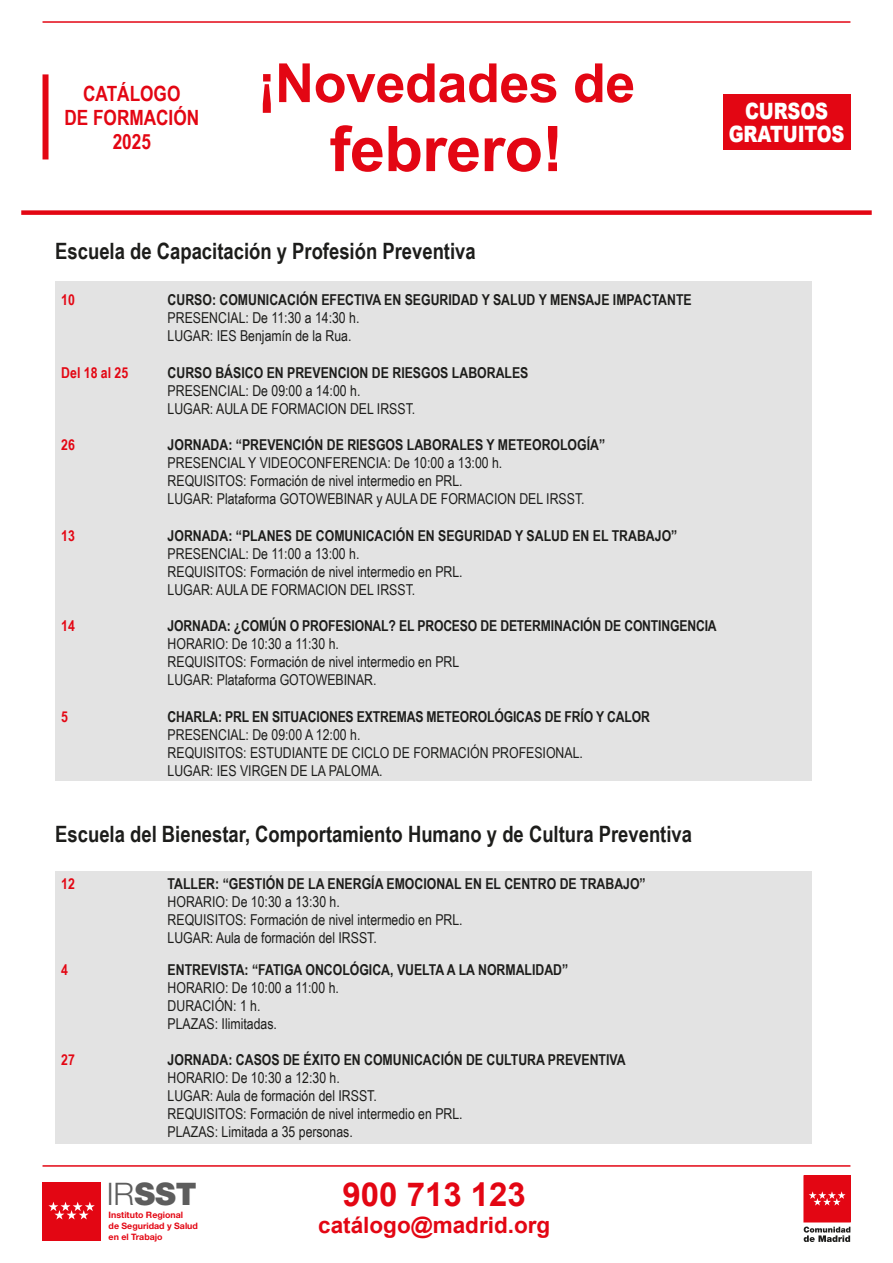
<style>
.page{position:relative;width:893px;height:1263px;background:#fff}
.page>*{position:absolute;margin:0;border:0;box-sizing:border-box;transform-origin:0 0}
.t1{font:700 63px "Arial";letter-spacing:-.01em;color:#e30613}
.t2{font:700 54px "Arial";letter-spacing:-.01em;color:#e30613}
.t3{font:700 33px "Arial";color:#e30613}
.t4{font:900 31.05px "Helvetica Neue LT Std";color:#5d5d5d}
.LADILLO_1{font:700 22.5px "Arial Narrow";color:#1d1d1b}
.t5{font:700 22.5px "Arial";color:#e30613}
.t6{font:900 22.5px/22.5px "Arial";letter-spacing:-.01em;color:#fff;text-align:center;scale:.8 1}
.t7{font:700 21px/24px "Arial Narrow";color:#e30613;text-align:center}
.TABLA_2_texto{font:15px "Arial Narrow";color:#1d1d1b}
.TABLA_2_1{font:700 15px "Arial Narrow";color:#1d1d1b}
.TABLA_1{font:700 15px "Arial Narrow";color:#e30613}
.t8{font:700 8.85px/10.9px "Helvetica Neue LT Std";color:#e30613}
.s1{font-weight:300}
</style>
<div class="page">
<div style="left:723px;top:95px;width:127px;height:55px;background:#e30613"></div>
<div style="left:21px;top:210px;width:851px;height:5px;background:#e30613"></div>
<hr style="left:43px;top:21px;width:807px;height:2px;background:#e30613">
<div style="left:43px;top:74px;width:6px;height:85px;background:#e30613"></div>
<hr style="left:43px;top:1165px;width:807px;height:2px;background:#e30613">
<div style="left:804px;top:1176px;width:46px;height:46px;background:#e30613"></div>
<div style="left:804px;top:1175px;width:46px;height:47px;border:1px solid #e30613"></div>
<svg style="left:809px;top:1191px;width:37px;height:14px"></svg>
<svg style="left:804px;top:1226px;width:46px;height:16px"></svg>
<div style="left:43px;top:1182px;width:58px;height:58px;background:#e30613"></div>
<svg style="left:48px;top:1202px;width:47px;height:17px"></svg>
<div style="left:55px;top:871px;width:757px;height:273px;background:#e3e3e3"></div>
<div style="left:55px;top:281px;width:757px;height:499px;background:#e3e3e3"></div>
<h3 class="t7" style="left:64px;top:80px;width:136px">CATÁLOGO<br>DE FORMACIÓN<br>2025</h3>
<h2 class="t2" style="left:258px;top:48px;width:379px">¡Novedades de</h2>
<h1 class="t1" style="left:330px;top:107px;width:235px">febrero!</h1>
<h3 class="t6" style="left:729px;top:99px;width:146px">CURSOS<br>GRATUITOS</h3>
<p class="LADILLO_1" style="left:55px;top:234px;width:422px">Escuela de Capacitación y Profesión Preventiva</p>
<p class="TABLA_1" style="left:61px;top:289px;width:15px">10</p>
<p class="TABLA_2_1" style="left:168px;top:289px;width:526px">CURSO: COMUNICACIÓN EFECTIVA EN SEGURIDAD Y SALUD Y MENSAJE IMPACTANTE</p>
<p class="TABLA_2_texto" style="left:168px;top:307px;width:193px">PRESENCIAL: De 11:30 a 14:30 h.</p>
<p class="TABLA_2_texto" style="left:168px;top:325px;width:185px">LUGAR: IES Benjamín de la Rua.</p>
<p class="TABLA_1" style="left:61px;top:361px;width:69px">Del 18 al 25</p>
<p class="TABLA_2_1" style="left:168px;top:361px;width:362px">CURSO BÁSICO EN PREVENCION DE RIESGOS LABORALES</p>
<p class="TABLA_2_texto" style="left:168px;top:380px;width:194px">PRESENCIAL: De 09:00 a 14:00 h.</p>
<p class="TABLA_2_texto" style="left:168px;top:398px;width:249px">LUGAR: AULA DE FORMACION DEL IRSST.</p>
<p class="TABLA_1" style="left:61px;top:434px;width:15px">26</p>
<p class="TABLA_2_1" style="left:168px;top:434px;width:439px">JORNADA: “PREVENCIÓN DE RIESGOS LABORALES Y METEOROLOGÍA”</p>
<p class="TABLA_2_texto" style="left:168px;top:452px;width:336px">PRESENCIAL Y VIDEOCONFERENCIA: De 10:00 a 13:00 h.</p>
<p class="TABLA_2_texto" style="left:168px;top:470px;width:297px">REQUISITOS: Formación de nivel intermedio en PRL.</p>
<p class="TABLA_2_texto" style="left:168px;top:488px;width:418px">LUGAR: Plataforma GOTOWEBINAR y AULA DE FORMACION DEL IRSST.</p>
<p class="TABLA_1" style="left:61px;top:524px;width:15px">13</p>
<p class="TABLA_2_1" style="left:168px;top:524px;width:511px">JORNADA: “PLANES DE COMUNICACIÓN EN SEGURIDAD Y SALUD EN EL TRABAJO”</p>
<p class="TABLA_2_texto" style="left:168px;top:542px;width:193px">PRESENCIAL: De 11:00 a 13:00 h.</p>
<p class="TABLA_2_texto" style="left:168px;top:560px;width:297px">REQUISITOS: Formación de nivel intermedio en PRL.</p>
<p class="TABLA_2_texto" style="left:168px;top:578px;width:249px">LUGAR: AULA DE FORMACION DEL IRSST.</p>
<p class="TABLA_1" style="left:61px;top:615px;width:15px">14</p>
<p class="TABLA_2_1" style="left:168px;top:615px;width:551px">JORNADA: ¿COMÚN O PROFESIONAL? EL PROCESO DE DETERMINACIÓN DE CONTINGENCIA</p>
<p class="TABLA_2_texto" style="left:168px;top:633px;width:173px">HORARIO: De 10:30 a 11:30 h.</p>
<p class="TABLA_2_texto" style="left:168px;top:651px;width:293px">REQUISITOS: Formación de nivel intermedio en PRL</p>
<p class="TABLA_2_texto" style="left:168px;top:669px;width:210px">LUGAR: Plataforma GOTOWEBINAR.</p>
<p class="TABLA_1" style="left:61px;top:705px;width:8px">5</p>
<p class="TABLA_2_1" style="left:168px;top:705px;width:484px">CHARLA: PRL EN SITUACIONES EXTREMAS METEOROLÓGICAS DE FRÍO Y CALOR</p>
<p class="TABLA_2_texto" style="left:168px;top:723px;width:194px">PRESENCIAL: De 09:00 A 12:00 h.</p>
<p class="TABLA_2_texto" style="left:168px;top:741px;width:417px">REQUISITOS: ESTUDIANTE DE CICLO DE FORMACIÓN PROFESIONAL.</p>
<p class="TABLA_2_texto" style="left:168px;top:759px;width:217px">LUGAR: IES VIRGEN DE LA PALOMA.</p>
<p class="LADILLO_1" style="left:55px;top:817px;width:638px">Escuela del Bienestar, Comportamiento Humano y de Cultura Preventiva</p>
<p class="TABLA_1" style="left:61px;top:872px;width:15px">12</p>
<p class="TABLA_2_1" style="left:168px;top:872px;width:480px">TALLER: “GESTIÓN DE LA ENERGÍA EMOCIONAL EN EL CENTRO DE TRABAJO”</p>
<p class="TABLA_2_texto" style="left:168px;top:890px;width:174px">HORARIO: De 10:30 a 13:30 h.</p>
<p class="TABLA_2_texto" style="left:168px;top:908px;width:297px">REQUISITOS: Formación de nivel intermedio en PRL.</p>
<p class="TABLA_2_texto" style="left:168px;top:926px;width:211px">LUGAR: Aula de formación del IRSST.</p>
<p class="TABLA_1" style="left:61px;top:958px;width:8px">4</p>
<p class="TABLA_2_1" style="left:168px;top:958px;width:402px">ENTREVISTA: “FATIGA ONCOLÓGICA, VUELTA A LA NORMALIDAD”</p>
<p class="TABLA_2_texto" style="left:168px;top:976px;width:173px">HORARIO: De 10:00 a 11:00 h.</p>
<p class="TABLA_2_texto" style="left:168px;top:994px;width:94px">DURACIÓN: 1 h.</p>
<p class="TABLA_2_texto" style="left:168px;top:1012px;width:111px">PLAZAS: Ilimitadas.</p>
<p class="TABLA_1" style="left:61px;top:1049px;width:15px">27</p>
<p class="TABLA_2_1" style="left:168px;top:1049px;width:460px">JORNADA: CASOS DE ÉXITO EN COMUNICACIÓN DE CULTURA PREVENTIVA</p>
<p class="TABLA_2_texto" style="left:168px;top:1067px;width:174px">HORARIO: De 10:30 a 12:30 h.</p>
<p class="TABLA_2_texto" style="left:168px;top:1085px;width:211px">LUGAR: Aula de formación del IRSST.</p>
<p class="TABLA_2_texto" style="left:168px;top:1103px;width:297px">REQUISITOS: Formación de nivel intermedio en PRL.</p>
<p class="TABLA_2_texto" style="left:168px;top:1121px;width:187px">PLAZAS: Limitada a 35 personas.</p>
<h3 class="t4" style="left:107px;top:1175px;width:91px"><span class="s1">IR</span>SST</h3>
<p class="t8" style="left:109px;top:1209px;width:91px">Instituto Regional<br>de Seguridad y Salud en el Trabajo</p>
<h3 class="t3" style="left:342px;top:1173px;width:185px">900 713 123</h3>
<h3 class="t5" style="left:318px;top:1210px;width:233px">catálogo@madrid.org</h3>
</div>
